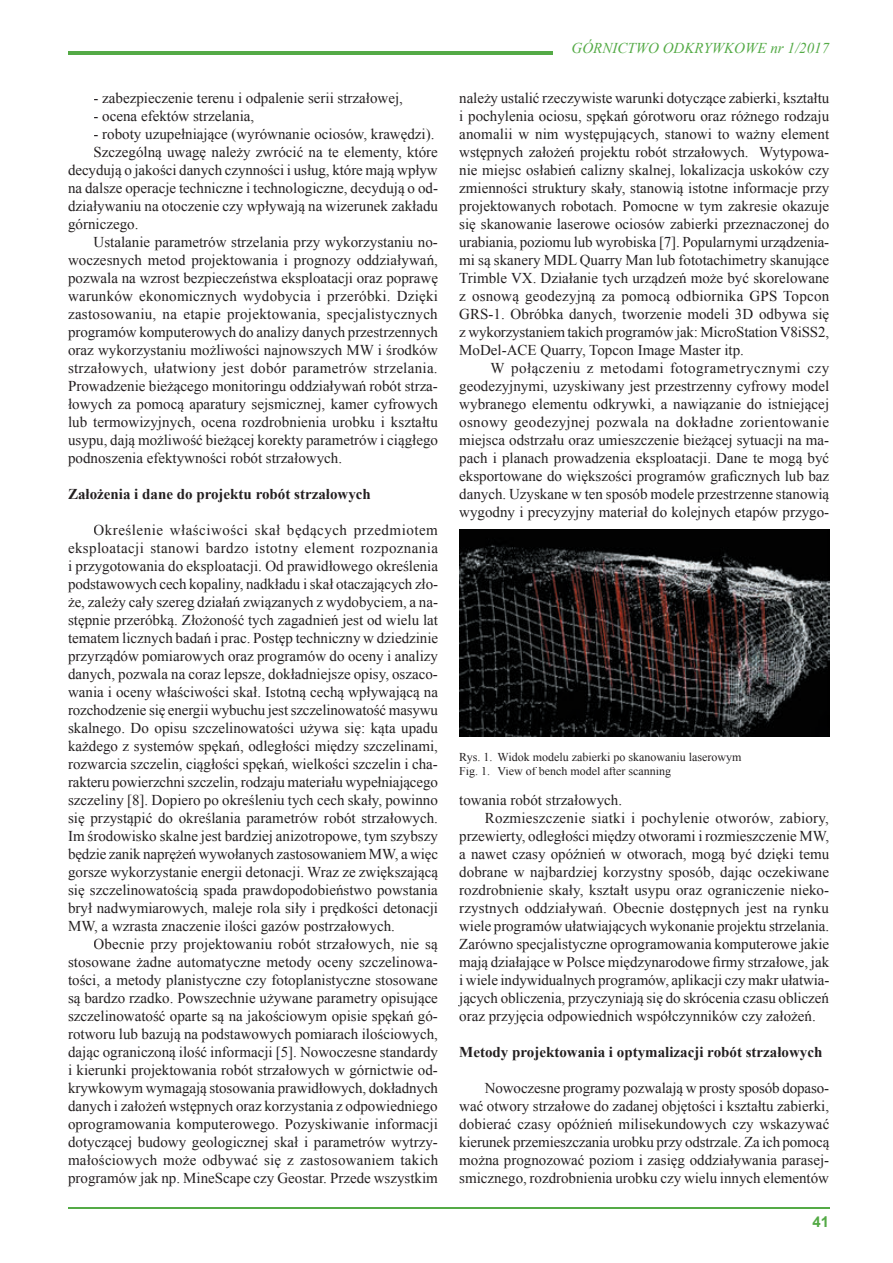
<style>
.page{position:relative;width:893px;height:1263px;background:#fff}
.page>*{position:absolute;margin:0;border:0;box-sizing:border-box;transform-origin:0 0}
.t1{font:15px/18px "Times New Roman";color:#231f20;text-align:justify}
.t2{font:15px "Times New Roman";letter-spacing:.02em;color:#231f20}
.t3{font:700 15px "Times New Roman";color:#231f20}
.t4{font:italic 15px "Times New Roman";color:#54aa46}
.t5{font:700 15px "Arial";color:#54aa46}
.t6{font:12px/14.4px "Times New Roman";color:#231f20}
</style>
<div class="page">
<hr style="left:68px;top:1208px;width:761px;height:1px;background:#54aa46">
<hr style="left:68px;top:51px;width:485px;height:3px;background:#54aa46">
<img style="left:459px;top:529px;width:370px;height:208px">
<p class="t1" style="left:94px;top:89px;width:311px">- zabezpieczenie terenu i odpalenie serii strzałowej,</p>
<p class="t1" style="left:94px;top:107px;width:162px">- ocena efektów strzelania,</p>
<p class="t1" style="left:94px;top:125px;width:342px">- roboty uzupełniające (wyrównanie ociosów, krawędzi).</p>
<p class="t1" style="left:94px;top:143px;width:346px">Szczególną uwagę należy zwrócić na te elementy, które</p>
<p class="t1" style="left:68px;top:161px;width:371px">decydują o jakości danych czynności i usług, które mają wpływ</p>
<p class="t1" style="left:68px;top:179px;width:371px">na dalsze operacje techniczne i technologiczne, decydują o od-</p>
<p class="t1" style="left:68px;top:197px;width:371px">działywaniu na otoczenie czy wpływają na wizerunek zakładu</p>
<p class="t1" style="left:68px;top:215px;width:72px">górniczego.</p>
<p class="t1" style="left:94px;top:233px;width:346px">Ustalanie parametrów strzelania przy wykorzystaniu no-</p>
<p class="t1" style="left:68px;top:251px;width:371px">woczesnych metod projektowania i prognozy oddziaływań,</p>
<p class="t1" style="left:68px;top:269px;width:371px">pozwala na wzrost bezpieczeństwa eksploatacji oraz poprawę</p>
<p class="t1" style="left:68px;top:287px;width:371px">warunków ekonomicznych wydobycia i przeróbki. Dzięki</p>
<p class="t2" style="left:68px;top:304px;width:371px">zastosowaniu, na etapie projektowania, specjalistycznych</p>
<p class="t1" style="left:68px;top:323px;width:371px">programów komputerowych do analizy danych przestrzennych</p>
<p class="t1" style="left:68px;top:341px;width:371px">oraz wykorzystaniu możliwości najnowszych MW i środków</p>
<p class="t2" style="left:68px;top:358px;width:371px">strzałowych, ułatwiony jest dobór parametrów strzelania.</p>
<p class="t1" style="left:68px;top:377px;width:371px">Prowadzenie bieżącego monitoringu oddziaływań robót strza-</p>
<p class="t1" style="left:68px;top:395px;width:371px">łowych za pomocą aparatury sejsmicznej, kamer cyfrowych</p>
<p class="t1" style="left:68px;top:413px;width:371px">lub termowizyjnych, ocena rozdrobnienia urobku i kształtu</p>
<p class="t1" style="left:68px;top:431px;width:371px">usypu, dają możliwość bieżącej korekty parametrów i ciągłego</p>
<p class="t1" style="left:68px;top:449px;width:276px">podnoszenia efektywności robót strzałowych.</p>
<p class="t3" style="left:68px;top:484px;width:304px">Założenia i dane do projektu robót strzałowych</p>
<p class="t1" style="left:68px;top:521px;width:372px;text-indent:26px">Określenie właściwości skał będących przedmiotem eksploatacji stanowi bardzo istotny element rozpoznania i przygotowania do eksploatacji. Od prawidłowego określenia podstawowych cech kopaliny, nadkładu i skał otaczających zło&shy;że, zależy cały szereg działań związanych z wydobyciem, a na&shy;stępnie przeróbką. Złożoność tych zagadnień jest od wielu lat tematem licznych badań i prac. Postęp techniczny w dziedzinie przyrządów pomiarowych oraz programów do oceny i analizy danych, pozwala na coraz lepsze, dokładniejsze opisy, oszaco&shy;wania i oceny właściwości skał. Istotną cechą wpływającą na rozchodzenie się energii wybuchu jest szczelinowatość masywu skalnego. Do opisu szczelinowatości używa się: kąta upadu każdego z systemów spękań, odległości między szczelinami, rozwarcia szczelin, ciągłości spękań, wielkości szczelin i cha&shy;rakteru powierzchni szczelin, rodzaju materiału wypełniającego szczeliny [8]. Dopiero po określeniu tych cech skały, powinno się przystąpić do określania parametrów robót strzałowych.<br>Im środowisko skalne jest bardziej anizotropowe, tym szybszy będzie zanik naprężeń wywołanych zastosowaniem MW, a więc gorsze wykorzystanie energii detonacji. Wraz ze zwiększającą się szczelinowatością spada prawdopodobieństwo powstania brył nadwymiarowych, maleje rola siły i prędkości detonacji MW, a wzrasta znaczenie ilości gazów postrzałowych.</p>
<p class="t1" style="left:68px;top:935px;width:372px;text-indent:26px">Obecnie przy projektowaniu robót strzałowych, nie są stosowane żadne automatyczne metody oceny szczelinowa&shy;tości, a metody planistyczne czy fotoplanistyczne stosowane są bardzo rzadko. Powszechnie używane parametry opisujące szczelinowatość oparte są na jakościowym opisie spękań gó&shy;rotworu lub bazują na podstawowych pomiarach ilościowych, dając ograniczoną ilość informacji [5]. Nowoczesne standardy i kierunki projektowania robót strzałowych w górnictwie od&shy;krywkowym wymagają stosowania prawidłowych, dokładnych danych i założeń wstępnych oraz korzystania z odpowiedniego oprogramowania komputerowego. Pozyskiwanie informacji dotyczącej budowy geologicznej skał i parametrów wytrzy&shy;małościowych może odbywać się z zastosowaniem takich programów jak np. MineScape czy Geostar. Przede wszystkim</p>
<p class="t4" style="left:571px;top:37px;width:259px">GÓRNICTWO ODKRYWKOWE nr 1/2017</p>
<p class="t1" style="left:459px;top:89px;width:372px">należy ustalić rzeczywiste warunki dotyczące zabierki, kształtu i pochylenia ociosu, spękań górotworu oraz różnego rodzaju anomalii w nim występujących, stanowi to ważny element wstępnych założeń projektu robót strzałowych. Wytypowa&shy;nie miejsc osłabień calizny skalnej, lokalizacja uskoków czy zmienności struktury skały, stanowią istotne informacje przy projektowanych robotach. Pomocne w tym zakresie okazuje się skanowanie laserowe ociosów zabierki przeznaczonej do urabiania, poziomu lub wyrobiska [7]. Popularnymi urządzenia&shy;mi są skanery MDL Quarry Man lub fototachimetry skanujące Trimble VX. Działanie tych urządzeń może być skorelowane z osnową geodezyjną za pomocą odbiornika GPS Topcon GRS-1. Obróbka danych, tworzenie modeli 3D odbywa się z wykorzystaniem takich programów jak: MicroStation V8iSS2, MoDel-ACE Quarry, Topcon Image Master itp.</p>
<p class="t1" style="left:459px;top:359px;width:371px;text-indent:31px">W połączeniu z metodami fotogrametrycznymi czy geodezyjnymi, uzyskiwany jest przestrzenny cyfrowy model wybranego elementu odkrywki, a nawiązanie do istniejącej osnowy geodezyjnej pozwala na dokładne zorientowanie miejsca odstrzału oraz umieszczenie bieżącej sytuacji na ma&shy;pach i planach prowadzenia eksploatacji. Dane te mogą być eksportowane do większości programów graficznych lub baz danych. Uzyskane w ten sposób modele przestrzenne stanowią wygodny i precyzyjny materiał do kolejnych etapów przygo-</p>
<p class="t6" style="left:459px;top:750px;width:284px">Rys. 1. Widok modelu zabierki po skanowaniu laserowym<br>Fig. 1. View of bench model after scanning</p>
<p class="t1" style="left:459px;top:791px;width:164px">towania robót strzałowych.</p>
<p class="t1" style="left:485px;top:809px;width:346px">Rozmieszczenie siatki i pochylenie otworów, zabiory,</p>
<p class="t1" style="left:459px;top:827px;width:372px">przewierty, odległości między otworami i rozmieszczenie MW,</p>
<p class="t1" style="left:459px;top:845px;width:371px">a nawet czasy opóźnień w otworach, mogą być dzięki temu</p>
<p class="t1" style="left:459px;top:863px;width:371px">dobrane w najbardziej korzystny sposób, dając oczekiwane</p>
<p class="t1" style="left:459px;top:881px;width:371px">rozdrobnienie skały, kształt usypu oraz ograniczenie nieko-</p>
<p class="t1" style="left:459px;top:899px;width:371px">rzystnych oddziaływań. Obecnie dostępnych jest na rynku</p>
<p class="t1" style="left:459px;top:917px;width:371px">wiele programów ułatwiających wykonanie projektu strzelania.</p>
<p class="t1" style="left:459px;top:935px;width:371px">Zarówno specjalistyczne oprogramowania komputerowe jakie</p>
<p class="t1" style="left:459px;top:953px;width:371px">mają działające w Polsce międzynarodowe firmy strzałowe, jak</p>
<p class="t1" style="left:459px;top:971px;width:372px">i wiele indywidualnych programów, aplikacji czy makr ułatwia-</p>
<p class="t1" style="left:459px;top:989px;width:371px">jących obliczenia, przyczyniają się do skrócenia czasu obliczeń</p>
<p class="t1" style="left:459px;top:1007px;width:358px">oraz przyjęcia odpowiednich współczynników czy założeń.</p>
<p class="t3" style="left:459px;top:1042px;width:365px">Metody projektowania i optymalizacji robót strzałowych</p>
<p class="t1" style="left:459px;top:1079px;width:372px;text-indent:26px">Nowoczesne programy pozwalają w prosty sposób dopaso&shy;wać otwory strzałowe do zadanej objętości i kształtu zabierki, dobierać czasy opóźnień milisekundowych czy wskazywać kierunek przemieszczania urobku przy odstrzale. Za ich pomocą można prognozować poziom i zasięg oddziaływania parasej&shy;smicznego, rozdrobnienia urobku czy wielu innych elementów</p>
<p class="t5" style="left:812px;top:1212px;width:18px">41</p>
</div>
